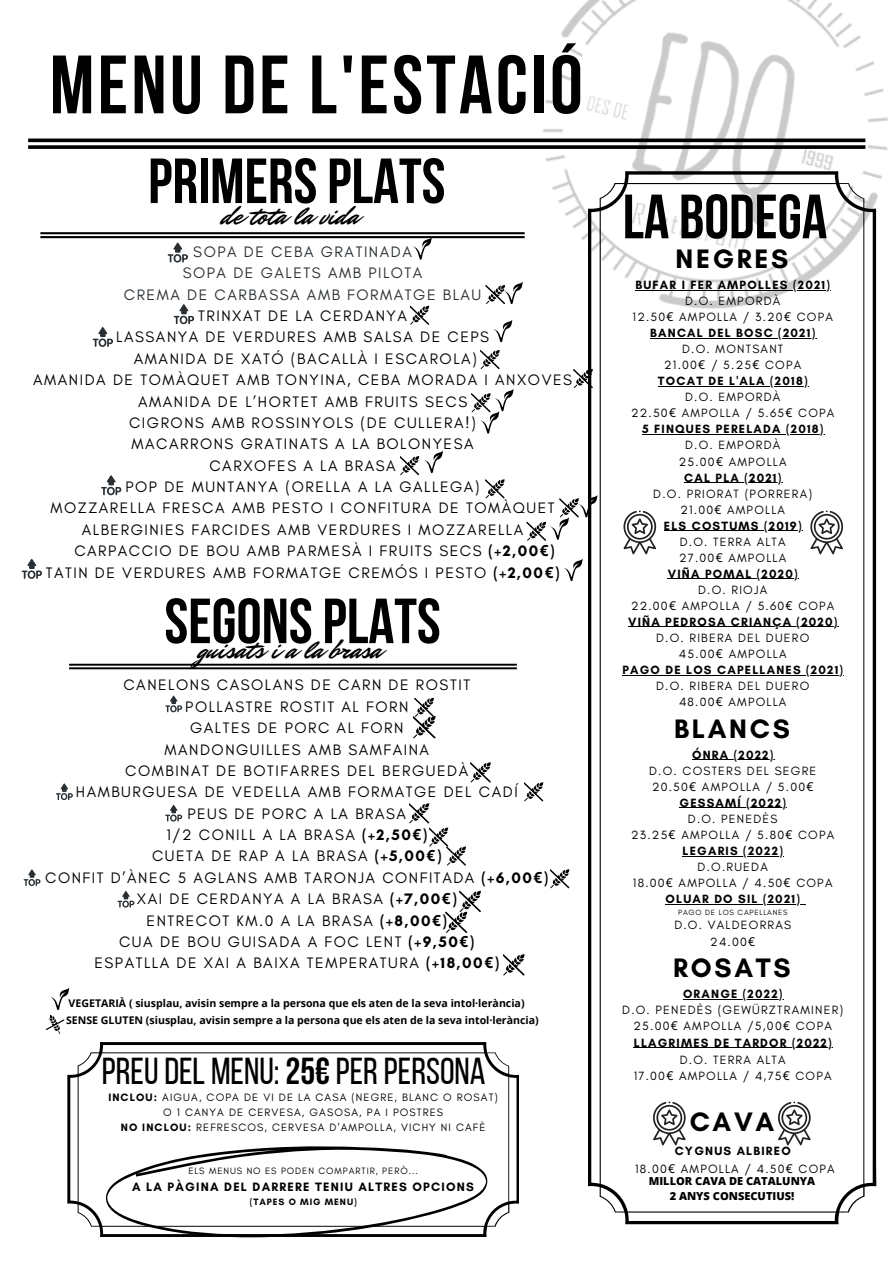
<style>
.page{position:relative;width:894px;height:1264px;background:#fff}
.page>*{position:absolute;margin:0;border:0;box-sizing:border-box;transform-origin:0 0}
.t1{font:700 82.5px "Bebas Neue";letter-spacing:.04em;color:#000}
.t2{font:700 63.6px "Bebas Neue";color:#000}
.t3{font:700 62.4px "Bebas Neue";color:#000}
.t4{font:37.35px "Bebas Neue";color:#000}
.t5{font:27.3px "Mr Dafoe";color:#000}
.t6{font:700 27.15px "Glacial Indifference";letter-spacing:.1em;color:#000}
.t7{font:15.45px/21.3px "Glacial Indifference";letter-spacing:.1em;color:#000;text-align:center}
.t8{font:700 12.45px "Glacial Indifference";letter-spacing:.1em;color:#000}
.t9{font:12.15px/16px "Glacial Indifference";letter-spacing:.1em;color:#000;text-align:center}
.t10{font:700 12.15px "Glacial Indifference";letter-spacing:.1em;color:#000}
.t11{font:800 11.1px "Open Sans";color:#000}
.t12{font:10.95px "Glacial Indifference";letter-spacing:.1em;color:#000}
.t13{font:700 10.65px "Open Sans";color:#000}
.t14{font:9.45px "Glacial Indifference";letter-spacing:.1em;color:#000}
.t15{font:700 9.45px "Glacial Indifference";letter-spacing:.1em;color:#000}
.t16{font:7.65px "Glacial Indifference";letter-spacing:.1em;color:#000}
.s1{color:#292f33}
.s2{color:#fff}
.s3{font-weight:700}
.s4{font-family:"Noto Sans";font-weight:700}
.s5{font-family:"Noto Sans"}
</style>
<div class="page">
<img style="left:499px;top:0;width:389px;height:352px">
<svg style="left:69px;top:663px;width:447px;height:6px"></svg>
<svg style="left:587px;top:171px;width:288px;height:1053px"></svg>
<svg style="left:28px;top:138px;width:837px;height:11px"></svg>
<svg style="left:67px;top:1042px;width:452px;height:194px"></svg>
<hr style="left:635px;top:290px;width:196px;height:1px;background:#000">
<hr style="left:650px;top:338px;width:166px;height:1px;background:#000">
<hr style="left:657px;top:386px;width:151px;height:1px;background:#000">
<hr style="left:641px;top:434px;width:183px;height:1px;background:#000">
<hr style="left:684px;top:482px;width:98px;height:1px;background:#000">
<hr style="left:663px;top:530px;width:139px;height:1px;background:#000">
<hr style="left:667px;top:578px;width:131px;height:1px;background:#000">
<hr style="left:628px;top:626px;width:210px;height:1px;background:#000">
<hr style="left:622px;top:674px;width:222px;height:1px;background:#000">
<hr style="left:692px;top:759px;width:82px;height:1px;background:#000">
<hr style="left:679px;top:807px;width:108px;height:1px;background:#000">
<hr style="left:682px;top:855px;width:101px;height:1px;background:#000">
<hr style="left:665px;top:903px;width:136px;height:1px;background:#000">
<hr style="left:682px;top:998px;width:101px;height:1px;background:#000">
<hr style="left:633px;top:1047px;width:199px;height:1px;background:#000">
<svg style="left:103px;top:1145px;width:387px;height:92px"></svg>
<svg style="left:56px;top:783px;width:17px;height:17px"></svg>
<svg style="left:623px;top:510px;width:33px;height:44px"></svg>
<svg style="left:652px;top:1101px;width:33px;height:44px"></svg>
<svg style="left:165px;top:695px;width:17px;height:17px"></svg>
<svg style="left:470px;top:762px;width:20px;height:20px"></svg>
<svg style="left:24px;top:869px;width:16px;height:17px"></svg>
<svg style="left:777px;top:1101px;width:33px;height:44px"></svg>
<svg style="left:810px;top:510px;width:32px;height:44px"></svg>
<svg style="left:550px;top:869px;width:19px;height:19px"></svg>
<svg style="left:480px;top:350px;width:19px;height:19px"></svg>
<svg style="left:93px;top:327px;width:20px;height:20px"></svg>
<svg style="left:101px;top:475px;width:20px;height:20px"></svg>
<svg style="left:524px;top:782px;width:19px;height:19px"></svg>
<svg style="left:117px;top:891px;width:17px;height:16px"></svg>
<svg style="left:573px;top:369px;width:19px;height:19px"></svg>
<svg style="left:22px;top:558px;width:20px;height:21px"></svg>
<svg style="left:165px;top:804px;width:17px;height:17px"></svg>
<svg style="left:174px;top:304px;width:20px;height:20px"></svg>
<svg style="left:485px;top:479px;width:19px;height:19px"></svg>
<svg style="left:413px;top:697px;width:22px;height:41px"></svg>
<svg style="left:503px;top:954px;width:21px;height:21px"></svg>
<svg style="left:410px;top:306px;width:19px;height:19px"></svg>
<svg style="left:409px;top:803px;width:57px;height:62px"></svg>
<svg style="left:486px;top:282px;width:37px;height:22px"></svg>
<svg style="left:493px;top:320px;width:19px;height:22px"></svg>
<svg style="left:471px;top:389px;width:43px;height:44px"></svg>
<svg style="left:400px;top:450px;width:43px;height:25px"></svg>
<svg style="left:527px;top:495px;width:70px;height:46px"></svg>
<svg style="left:564px;top:558px;width:19px;height:23px"></svg>
<svg style="left:40px;top:232px;width:484px;height:30px"></svg>
<svg style="left:45px;top:988px;width:25px;height:46px"></svg>
<svg style="left:445px;top:890px;width:36px;height:43px"></svg>
<p class="t1" style="left:50px;top:51px;width:534px">MENU DE L'ESTACIÓ</p>
<p class="t2" style="left:148px;top:155px;width:299px">PRIMERSPLATS</p>
<p class="t5" style="left:221px;top:198px;width:139px">de tota la vida</p>
<p class="t3" style="left:622px;top:191px;width:206px">LA BODEGA</p>
<h2 class="t7" style="left:33px;top:241px;width:540px"><span class="s1">SOPA DE CEBA GRATINADA<br>SOPA DE GALETS AMB PILOTA<br>CREMA DE CARBASSA AMB FORMATGE BLAU<br></span>TRINXAT DE LA CERDANYA<br>LASSANYA DE VERDURES AMB SALSA DE CEPS<br>AMANIDA DE XATÓ (BACALLÀ I ESCAROLA)<br>AMANIDA DE TOMÀQUET AMB TONYINA, CEBA MORADA I ANXOVES AMANIDA DE L’HORTET AMB FRUITS SECS<br>CIGRONS AMB ROSSINYOLS (DE CULLERA!)<br>MACARRONS GRATINATS A LA BOLONYESA<br>CARXOFES A LA BRASA<br>POP DE MUNTANYA (ORELLA A LA GALLEGA)<br>MOZZARELLA FRESCA AMB PESTO I CONFITURA DE TOMÀQUET ALBERGINIES FARCIDES AMB VERDURES I MOZZARELLA <span class="s2">CA</span>CARPACCIO DE BOU AMB PARMESÀ I FRUITS SECS <span class="s3">(+2,00</span><span class="s4">€</span><span class="s3">)<br></span>TATIN DE VERDURES AMB FORMATGE CREMÓS I PESTO <span class="s3">(+2,00</span><span class="s4">€</span><span class="s3">)</span></h2>
<h2 class="t6" style="left:675px;top:242px;width:114px">NEGRES</h2>
<h6 class="t9" style="left:632px;top:277px;width:202px"><span class="s3">BUFAR I FER AMPOLLES (2021)<br></span>D.O. EMPORDÀ<br>12.50<span class="s5">€</span> AMPOLLA / 3.20<span class="s5">€</span> COPA</h6>
<h6 class="t9" style="left:650px;top:325px;width:166px"><span class="s3">BANCAL DEL BOSC (2021)<br></span>D.O. MONTSANT<br>21.00<span class="s5">€</span> / 5.25<span class="s5">€</span> COPA</h6>
<p class="t9" style="left:631px;top:373px;width:205px"><span class="s3">TOCAT DE L'ALA (2018)<br></span>D.O. EMPORDÀ<br>22.50<span class="s5">€</span> AMPOLLA / 5.65<span class="s5">€</span> COPA</p>
<p class="t9" style="left:641px;top:421px;width:183px"><span class="s3">5 FINQUES PERELADA (2018)<br></span>D.O. EMPORDÀ<br>25.00<span class="s5">€</span> AMPOLLA</p>
<p class="t9" style="left:653px;top:469px;width:160px"><span class="s3">CAL PLA (2021)<br></span>D.O. PRIORAT (PORRERA)<br>21.00<span class="s5">€</span> AMPOLLA</p>
<p class="t9" style="left:663px;top:517px;width:139px"><span class="s3">ELS COSTUMS (2019)<br></span>D.O. TERRA ALTA<br>27.00<span class="s5">€</span> AMPOLLA</p>
<p class="t9" style="left:630px;top:565px;width:205px"><span class="s3">VIÑA POMAL (2020)<br></span>D.O. RIOJA<br>22.00<span class="s5">€</span> AMPOLLA / 5.60<span class="s5">€</span> COPA</p>
<p class="t9" style="left:628px;top:613px;width:211px"><span class="s3">VIÑA PEDROSA CRIANÇA (2020)<br></span>D.O. RIBERA DEL DUERO<br>45.00<span class="s5">€</span> AMPOLLA</p>
<h4 class="t9" style="left:622px;top:661px;width:222px"><span class="s3">PAGO DE LOS CAPELLANES (2021)<br></span>D.O. RIBERA DEL DUERO<br>48.00<span class="s5">€</span> AMPOLLA</h4>
<h4 class="t6" style="left:674px;top:711px;width:117px">BLANCS</h4>
<p class="t9" style="left:649px;top:746px;width:169px"><span class="s3">ÓNRA (2022)<br></span>D.O. COSTERS DEL SEGRE<br>20.50<span class="s5">€</span> AMPOLLA / 5.00<span class="s5">€</span></p>
<p class="t9" style="left:631px;top:794px;width:204px"><span class="s3">GESSAMÍ (2022)<br></span>D.O. PENEDÈS<br>23.25<span class="s5">€</span> AMPOLLA / 5.80<span class="s5">€</span> COPA</p>
<h5 class="t9" style="left:632px;top:842px;width:201px"><span class="s3">LEGARIS (2022)<br></span>D.O.RUEDA<br>18.00<span class="s5">€</span> AMPOLLA / 4.50<span class="s5">€</span> COPA</h5>
<p class="t10" style="left:665px;top:891px;width:136px">OLUAR DO SIL (2021)</p>
<p class="t16" style="left:678px;top:907px;width:111px">PAGO DE LOS CAPELLANES</p>
<p class="t9" style="left:674px;top:917px;width:118px">D.O. VALDEORRAS<br>24.00<span class="s5">€</span></p>
<p class="t6" style="left:673px;top:951px;width:119px">ROSATS</p>
<p class="t9" style="left:622px;top:985px;width:222px"><span class="s3">ORANGE (2022)<br></span>D.O. PENEDÈS (GEWÜRZTRAMINER)<br>25.00<span class="s5">€</span> AMPOLLA /5,00<span class="s5">€</span> COPA</p>
<p class="t9" style="left:633px;top:1034px;width:199px;line-height:16.6px"><span class="s3">LLAGRIMES DE TARDOR (2022)<br></span>D.O. TERRA ALTA<br>17.00<span class="s5">€</span> AMPOLLA / 4,75<span class="s5">€</span> COPA</p>
<p class="t6" style="left:689px;top:1105px;width:86px">CAVA</p>
<p class="t9" style="left:635px;top:1142px;width:201px;line-height:18px"><span class="s3">CYGNUS ALBIREO<br></span>18.00<span class="s5">€</span> AMPOLLA / 4.50<span class="s5">€</span> COPA</p>
<p class="t2" style="left:164px;top:595px;width:278px">SEGONSPLATS</p>
<p class="t5" style="left:198px;top:631px;width:185px">guisats i a la brasa</p>
<h1 class="t7" style="left:45px;top:674px;width:504px">CANELONS CASOLANS DE CARN DE ROSTIT<br>POLLASTRE ROSTIT AL FORN<br>GALTES DE PORC AL FORN<br>MANDONGUILLES AMB SAMFAINA<br>COMBINAT DE BOTIFARRES DEL BERGUEDÀ<br>HAMBURGUESA DE VEDELLA AMB FORMATGE DEL CADÍ<br>PEUS DE PORC A LA BRASA<br>1/2 CONILL A LA BRASA <span class="s3">(+2,50</span><span class="s4">€</span><span class="s3">)<br></span>CUETA DE RAP A LA BRASA <span class="s3">(+5,00</span><span class="s4">€</span><span class="s3">)<br></span>CONFIT D’ÀNEC 5 AGLANS AMB TARONJA CONFITADA <span class="s3">(+6,00</span><span class="s4">€</span><span class="s3">)<br></span>XAI DE CERDANYA A LA BRASA <span class="s3">(+7,00</span><span class="s4">€</span><span class="s3">)<br></span>ENTRECOT KM.0 A LA BRASA <span class="s3">(+8,00</span><span class="s4">€</span><span class="s3">)<br></span>CUA DE BOU GUISADA A FOC LENT <span class="s3">(+9,50</span><span class="s4">€</span><span class="s3">)<br></span>ESPATLLA DE XAI A BAIXA TEMPERATURA <span class="s3">(+18,00</span><span class="s4">€</span><span class="s3">)</span></h1>
<p class="t13" style="left:69px;top:996px;width:457px">VEGETARIÀ ( siusplau, avisin sempre a la persona que els aten de la seva intol·lerància)</p>
<p class="t13" style="left:66px;top:1012px;width:474px">SENSE GLUTEN (siusplau, avisin sempre a la persona que els aten de la seva intol·lerància)</p>
<p class="t4" style="left:102px;top:1056px;width:385px">PREU DEL MENU: <span class="s3">25€</span> PERPERSONA</p>
<p class="t12" style="left:108px;top:1090px;width:391px"><span class="s3">INCLOU:</span> AIGUA, COPA DE VI DE LA CASA (NEGRE, BLANC O ROSAT)</p>
<p class="t12" style="left:163px;top:1105px;width:281px">O 1 CANYA DE CERVESA, GASOSA, PA I POSTRES</p>
<p class="t12" style="left:121px;top:1120px;width:366px"><span class="s3">NO INCLOU:</span> REFRESCOS, CERVESA D'AMPOLLA, VICHY NI CAFÈ</p>
<p class="t14" style="left:188px;top:1165px;width:231px">ELS MENUS NO ES PODEN COMPARTIR, PERÒ...</p>
<p class="t8" style="left:132px;top:1178px;width:343px">A LA PÀGINA DEL DARRERE TENIU ALTRES OPCIONS</p>
<p class="t15" style="left:249px;top:1195px;width:109px">(TAPES O MIG MENU)</p>
<p class="t11" style="left:648px;top:1172px;width:168px">MILLOR CAVA DE CATALUNYA</p>
<p class="t11" style="left:669px;top:1188px;width:126px">2 ANYS CONSECUTIUS!</p>
</div>
